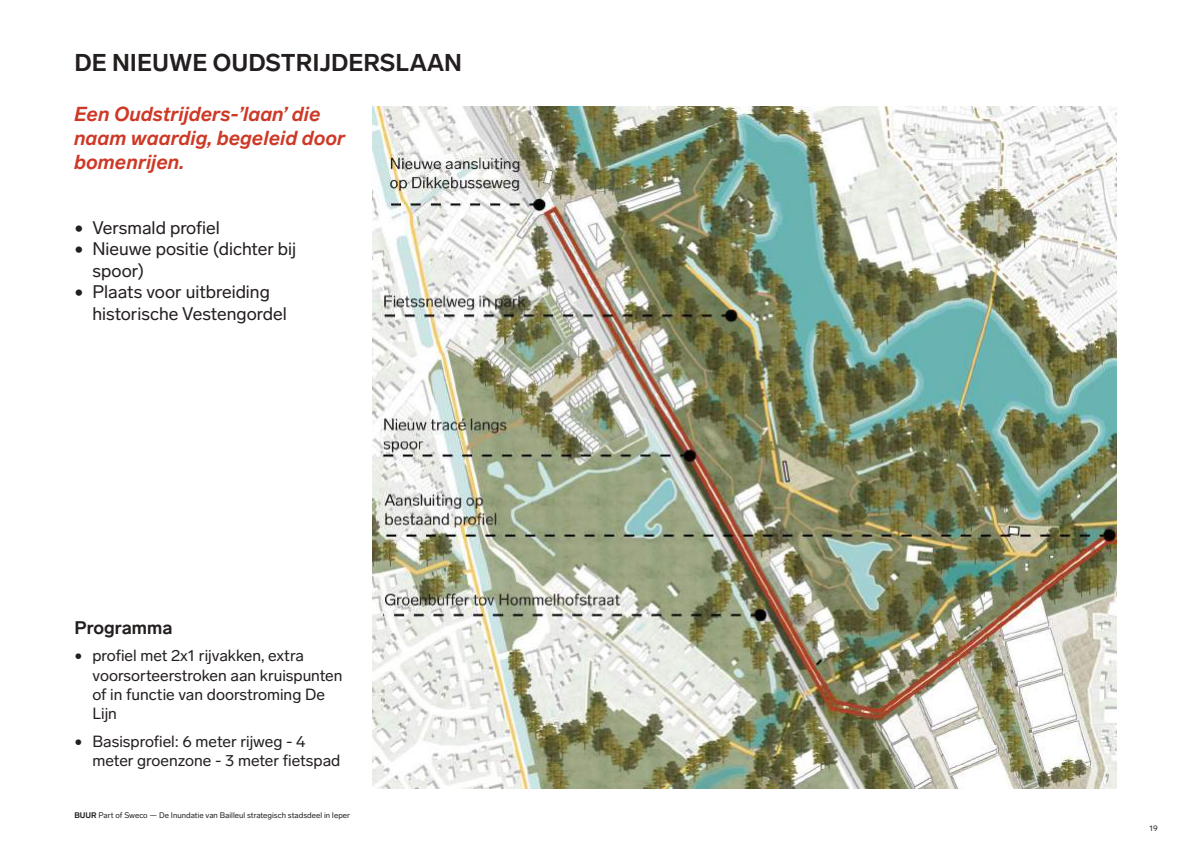
<style>
.page{position:relative;width:1191px;height:842px;background:#fff}
.page>*{position:absolute;margin:0;border:0;box-sizing:border-box;transform-origin:0 0}
.t1{font:700 24px "Lab Grotesque";color:#241f1f}
.t2{font:italic 700 20px/24px "Lab Grotesque";color:#cd3926}
.t3{font:18px/21.6px "Lab Grotesque";color:#241f1f}
.t4{font:700 18px "Lab Grotesque";color:#241f1f}
.t5{font:16px/19.2px "Lab Grotesque";color:#241f1f}
.t6{font:8px "Lab Grotesque";color:#241f1f}
.s1{font-weight:700}
</style>
<div class="page">
<img style="left:372px;top:106px;width:744px;height:682px">
<h1 class="t1" style="left:74px;top:46px;width:389px">DE NIEUWE OUDSTRIJDERSLAAN</h1>
<p class="t2" style="left:74px;top:102px;width:273px">Een Oudstrijders-’laan’ die naam waardig, begeleid door bomenrijen.</p>
<p class="t3" style="left:74px;top:216px;width:147px">• Versmald profiel</p>
<p class="t3" style="left:92px;top:238px;width:205px;text-indent:-18px">• Nieuwe positie (dichter bij spoor)</p>
<p class="t3" style="left:92px;top:281px;width:196px;text-indent:-18px">• Plaats voor uitbreiding historische Vestengordel</p>
<p class="t4" style="left:74px;top:615px;width:99px">Programma</p>
<p class="t5" style="left:92px;top:646px;width:252px;text-indent:-18px">• profiel met 2x1 rijvakken, extra voorsorteerstroken aan kruispunten of in functie van doorstroming De<br>Lijn</p>
<p class="t5" style="left:92px;top:731px;width:249px;text-indent:-18px">• Basisprofiel: 6 meter rijweg - 4 meter groenzone - 3 meter fietspad</p>
<p class="t6" style="left:74px;top:810px;width:277px"><span class="s1">BUUR</span> Part of Sweco — De Inundatie van Bailleul strategisch stadsdeel in Ieper</p>
<p class="t6" style="left:1149px;top:823px;width:10px">19</p>
</div>
